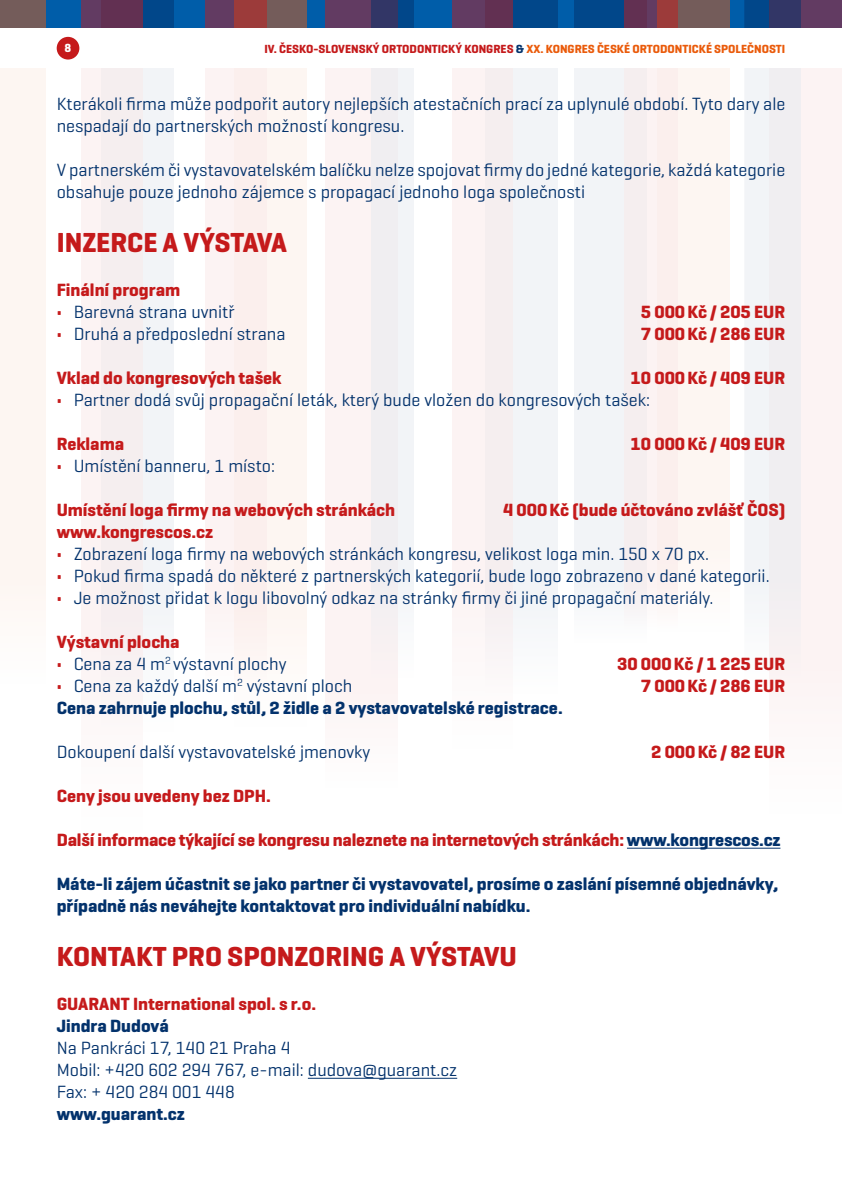
<style>
.page{position:relative;width:842px;height:1191px;background:#fff}
.page>*{position:absolute;margin:0;border:0;box-sizing:border-box;transform-origin:0 0}
.t1{font:700 28px "Geogrotesque";color:#c51a1b}
.t2{font:18px/22px "Geogrotesque";color:#03326c}
.t3{font:700 18px "Geogrotesque";color:#c51a1b}
.t4{font:700 18px/22px "Geogrotesque";color:#03326c}
.t5{font:700 12px "Geogrotesque";color:#ea5b0b}
.t6{font:700 12px "Geogrotesque";color:#fff}
.s1{color:#c51a1b}
.s2{color:#03326c}
.s3{font-weight:700;color:#c51a1b}
</style>
<div class="page">
<svg style="left:0;top:0;width:842px;height:28px;background:#125397"></svg>
<svg style="left:513px;top:0;width:45px;height:28px"></svg>
<svg style="left:677px;top:0;width:53px;height:28px"></svg>
<svg style="left:574px;top:0;width:50px;height:28px"></svg>
<svg style="left:452px;top:0;width:61px;height:28px;background:#62355a"></svg>
<svg style="left:325px;top:0;width:46px;height:28px"></svg>
<svg style="left:267px;top:0;width:40px;height:28px"></svg>
<svg style="left:744px;top:0;width:57px;height:28px;background:#1c3d75"></svg>
<svg style="left:205px;top:0;width:62px;height:28px;background:#803b4c"></svg>
<svg style="left:82px;top:0;width:61px;height:28px;background:#623356"></svg>
<svg style="left:0;top:0;width:46px;height:28px"></svg>
<svg style="left:624px;top:0;width:53px;height:28px"></svg>
<svg style="left:371px;top:0;width:43px;height:28px"></svg>
<div style="left:0;top:28px;width:842px;height:1163px;background:linear-gradient(to right,#fdfafa,#fbf9f9)"></div>
<hr style="left:841px;top:28px;width:1px;height:1163px;background:#fff">
<div style="left:57px;top:37px;width:22px;height:23px;background:#c51a1b;border-radius:50%"></div>
<hr style="left:627px;top:847px;width:153px;height:1px;background:#03326c">
<hr style="left:308px;top:1077px;width:149px;height:1px;background:#03326c">
<p class="t6" style="left:65px;top:41px;width:8px">8</p>
<p class="t5" style="left:265px;top:41px;width:522px"><span class="s1">IV. ČESKO-SLOVENSKÝ ORTODONTICKÝ KONGRES</span> <span class="s2">&amp;</span> XX. KONGRES ČESKÉ ORTODONTICKÉ SPOLEČNOSTI</p>
<p class="t2" style="left:57px;top:92px;width:730px">Kterákoli firma může podpořit autory nejlepších atestačních prací za uplynulé období. Tyto dary ale nespadají do partnerských možností kongresu.</p>
<p class="t2" style="left:57px;top:158px;width:730px">V partnerském či vystavovatelském balíčku nelze spojovat firmy do jedné kategorie, každá kategorie obsahuje pouze jednoho zájemce s propagací jednoho loga společnosti</p>
<h1 class="t1" style="left:57px;top:225px;width:232px">INZERCE A VÝSTAVA</h1>
<p class="t3" style="left:57px;top:279px;width:125px">Finální program</p>
<p class="t2" style="left:57px;top:300px;width:179px"><span class="s3">•</span> Barevná strana uvnitř</p>
<p class="t3" style="left:641px;top:301px;width:146px">5 000Kč / 205 EUR</p>
<p class="t2" style="left:57px;top:322px;width:230px"><span class="s3">•</span> Druhá a předposlední strana</p>
<p class="t3" style="left:641px;top:323px;width:146px">7 000Kč / 286 EUR</p>
<p class="t3" style="left:57px;top:367px;width:226px">Vklad do kongresových tašek</p>
<p class="t3" style="left:631px;top:367px;width:156px">10 000Kč / 409 EUR</p>
<p class="t2" style="left:57px;top:388px;width:595px"><span class="s3">•</span> Partner dodá svůj propagační leták, který bude vložen do kongresových tašek:</p>
<p class="t3" style="left:57px;top:432px;width:69px">Reklama</p>
<p class="t3" style="left:631px;top:432px;width:156px">10 000Kč / 409 EUR</p>
<p class="t2" style="left:57px;top:454px;width:220px"><span class="s3">•</span> Umístění banneru, 1 místo:</p>
<p class="t3" style="left:57px;top:498px;width:340px">Umístění loga firmy na webových stránkách</p>
<p class="t3" style="left:503px;top:498px;width:284px">4 000Kč (bude účtováno zvlášť ČOS)</p>
<p class="t3" style="left:57px;top:520px;width:158px">www.kongrescos.cz</p>
<p class="t2" style="left:57px;top:542px;width:654px"><span class="s3">•</span> Zobrazení loga firmy na webových stránkách kongresu, velikost loga min. 150 x 70 px.</p>
<p class="t2" style="left:57px;top:564px;width:714px"><span class="s3">•</span> Pokud firma spadá do některé z partnerských kategorií, bude logo zobrazeno v dané kategorii.</p>
<p class="t2" style="left:57px;top:586px;width:658px"><span class="s3">•</span> Je možnost přidat k logu libovolný odkaz na stránky firmy či jiné propagační materiály.</p>
<p class="t3" style="left:57px;top:630px;width:124px">Výstavní plocha</p>
<p class="t2" style="left:57px;top:652px;width:231px"><span class="s3">•</span> Cena za 4 m<sup>2</sup> výstavní plochy</p>
<p class="t3" style="left:617px;top:653px;width:170px">30 000Kč / 1 225 EUR</p>
<p class="t2" style="left:57px;top:674px;width:297px"><span class="s3">•</span> Cena za každý další m<sup>2</sup> výstavní ploch</p>
<p class="t3" style="left:641px;top:675px;width:146px">7 000Kč / 286 EUR</p>
<p class="t4" style="left:57px;top:697px;width:507px">Cena zahrnuje plochu, stůl, 2 židle a 2 vystavovatelské registrace.</p>
<p class="t2" style="left:57px;top:740px;width:315px">Dokoupení další vystavovatelské jmenovky</p>
<p class="t3" style="left:651px;top:741px;width:136px">2 000Kč / 82 EUR</p>
<p class="t3" style="left:57px;top:785px;width:216px">Ceny jsou uvedeny bez DPH.</p>
<p class="t3" style="left:57px;top:828px;width:725px">Další informace týkající se kongresu naleznete na internetových stránkách: <span class="s2">www.kongrescos.cz</span></p>
<p class="t4" style="left:57px;top:873px;width:723px">Máte-li zájem účastnit se jako partner či vystavovatel, prosíme o zaslání písemné objednávky, případně nás neváhejte kontaktovat pro individuální nabídku.</p>
<h1 class="t1" style="left:57px;top:939px;width:462px">KONTAKT PRO SPONZORING A VÝSTAVU</h1>
<p class="t3" style="left:57px;top:993px;width:261px">GUARANT International spol. s r.o.</p>
<p class="t4" style="left:57px;top:1015px;width:114px">Jindra Dudová</p>
<p class="t2" style="left:57px;top:1036px;width:402px">Na Pankráci 17, 140 21 Praha 4<br>Mobil: +420 602 294 767, e-mail: dudova@guarant.cz<br>Fax: + 420 284 001 448</p>
<p class="t4" style="left:57px;top:1103px;width:130px">www.guarant.cz</p>
</div>
